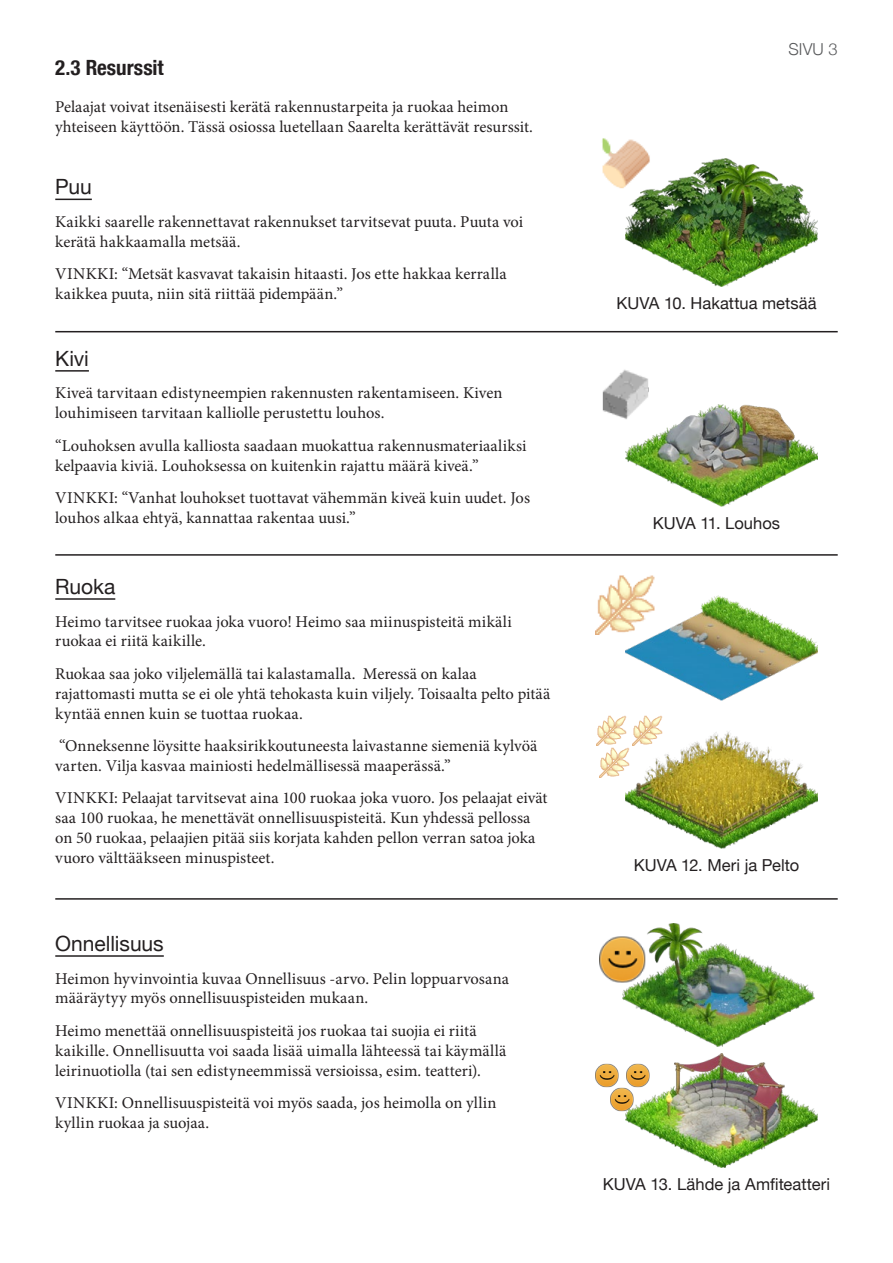
<style>
.page{position:relative;width:893px;height:1263px;background:#fff}
.page>*{position:absolute;margin:0;border:0;box-sizing:border-box;transform-origin:0 0}
.t1{font:21px "Helvetica Neue";letter-spacing:-.005em;color:#231f20}
.t2{font:700 condensed 21px "Helvetica Neue";color:#231f20}
.t3{font:16.5px/19.8px "Minion Pro";letter-spacing:.005em;color:#231f20}
.t4{font:16.5px "Helvetica Neue";color:#231f20}
.t5{font:300 16.5px "Helvetica Neue";color:#58595b}
</style>
<div class="page">
<img style="left:625px;top:158px;width:192px;height:129px">
<hr style="left:55px;top:199px;width:37px;height:1px;background:#231f20">
<img style="left:602px;top:369px;width:47px;height:50px">
<img style="left:602px;top:138px;width:53px;height:55px">
<hr style="left:55px;top:370px;width:34px;height:2px;background:#231f20">
<hr style="left:55px;top:598px;width:60px;height:2px;background:#231f20">
<img style="left:625px;top:405px;width:192px;height:102px">
<img style="left:625px;top:731px;width:192px;height:118px">
<img style="left:625px;top:595px;width:192px;height:105px">
<img style="left:600px;top:936px;width:23px;height:47px">
<img style="left:595px;top:1063px;width:24px;height:24px">
<img style="left:611px;top:1087px;width:14px;height:24px">
<img style="left:595px;top:575px;width:60px;height:59px">
<img style="left:596px;top:715px;width:30px;height:30px">
<img style="left:633px;top:715px;width:29px;height:30px">
<img style="left:600px;top:747px;width:30px;height:30px">
<hr style="left:55px;top:955px;width:109px;height:2px;background:#231f20">
<img style="left:623px;top:924px;width:192px;height:122px">
<img style="left:625px;top:1054px;width:192px;height:114px">
<hr style="left:55px;top:331px;width:783px;height:1px;background:#231f20">
<hr style="left:55px;top:554px;width:783px;height:2px;background:#231f20">
<hr style="left:55px;top:898px;width:783px;height:2px;background:#231f20">
<p class="t2" style="left:55px;top:51px;width:110px">2.3 Resurssit</p>
<p class="t3" style="left:55px;top:97px;width:479px">Pelaajat voivat itsenäisesti kerätä rakennustarpeita ja ruokaa heimon yhteiseen käyttöön. Tässä osiossa luetellaan Saarelta kerättävät resurssit.</p>
<p class="t1" style="left:55px;top:169px;width:38px">Puu</p>
<p class="t3" style="left:55px;top:212px;width:469px">Kaikki saarelle rakennettavat rakennukset tarvitsevat puuta. Puuta voi kerätä hakkaamalla metsää.</p>
<p class="t3" style="left:55px;top:264px;width:453px">VINKKI: “Metsät kasvavat takaisin hitaasti. Jos ette hakkaa kerralla kaikkea puuta, niin sitä riittää pidempään.”</p>
<p class="t1" style="left:55px;top:340px;width:35px">Kivi</p>
<p class="t3" style="left:55px;top:383px;width:449px">Kiveä tarvitaan edistyneempien rakennusten rakentamiseen. Kiven louhimiseen tarvitaan kalliolle perustettu louhos.</p>
<p class="t3" style="left:55px;top:436px;width:473px">“Louhoksen avulla kalliosta saadaan muokattua rakennusmateriaaliksi kelpaavia kiviä. Louhoksessa on kuitenkin rajattu määrä kiveä.”</p>
<p class="t3" style="left:55px;top:488px;width:476px">VINKKI: “Vanhat louhokset tuottavat vähemmän kiveä kuin uudet. Jos louhos alkaa ehtyä, kannattaa rakentaa uusi.”</p>
<p class="t1" style="left:55px;top:569px;width:62px">Ruoka</p>
<p class="t3" style="left:55px;top:611px;width:458px">Heimo tarvitsee ruokaa joka vuoro! Heimo saa miinuspisteitä mikäli ruokaa ei riitä kaikille.</p>
<p class="t3" style="left:55px;top:664px;width:496px">Ruokaa saa joko viljelemällä tai kalastamalla. Meressä on kalaa rajattomasti mutta se ei ole yhtä tehokasta kuin viljely. Toisaalta pelto pitää kyntää ennen kuin se tuottaa ruokaa.</p>
<p class="t3" style="left:55px;top:736px;width:484px">“Onneksenne löysitte haaksirikkoutuneesta laivastanne siemeniä kylvöä varten. Vilja kasvaa mainiosti hedelmällisessä maaperässä.”</p>
<p class="t3" style="left:55px;top:788px;width:494px">VINKKI: Pelaajat tarvitsevat aina 100 ruokaa joka vuoro. Jos pelaajat eivät saa 100 ruokaa, he menettävät onnellisuuspisteitä. Kun yhdessä pellossa on 50 ruokaa, pelaajien pitää siis korjata kahden pellon verran satoa joka vuoro välttääkseen minuspisteet.</p>
<p class="t1" style="left:55px;top:925px;width:110px">Onnellisuus</p>
<p class="t3" style="left:55px;top:968px;width:455px">Heimon hyvinvointia kuvaa Onnellisuus -arvo. Pelin loppuarvosana määräytyy myös onnellisuuspisteiden mukaan.</p>
<p class="t3" style="left:55px;top:1021px;width:452px">Heimo menettää onnellisuuspisteitä jos ruokaa tai suojia ei riitä kaikille. Onnellisuutta voi saada lisää uimalla lähteessä tai käymällä leirinuotiolla (tai sen edistyneemmissä versioissa, esim. teatteri).</p>
<p class="t3" style="left:55px;top:1093px;width:443px">VINKKI: Onnellisuuspisteitä voi myös saada, jos heimolla on yllin kyllin ruokaa ja suojaa.</p>
<p class="t5" style="left:789px;top:36px;width:51px">Sivu 3</p>
<p class="t4" style="left:616px;top:289px;width:202px">KUVA 10. Hakattua metsää</p>
<p class="t4" style="left:653px;top:509px;width:129px">KUVA 11. Louhos</p>
<p class="t4" style="left:634px;top:851px;width:167px">KUVA 12. Meri ja Pelto</p>
<p class="t4" style="left:603px;top:1170px;width:229px">KUVA 13. Lähde ja Amfiteatteri</p>
</div>
